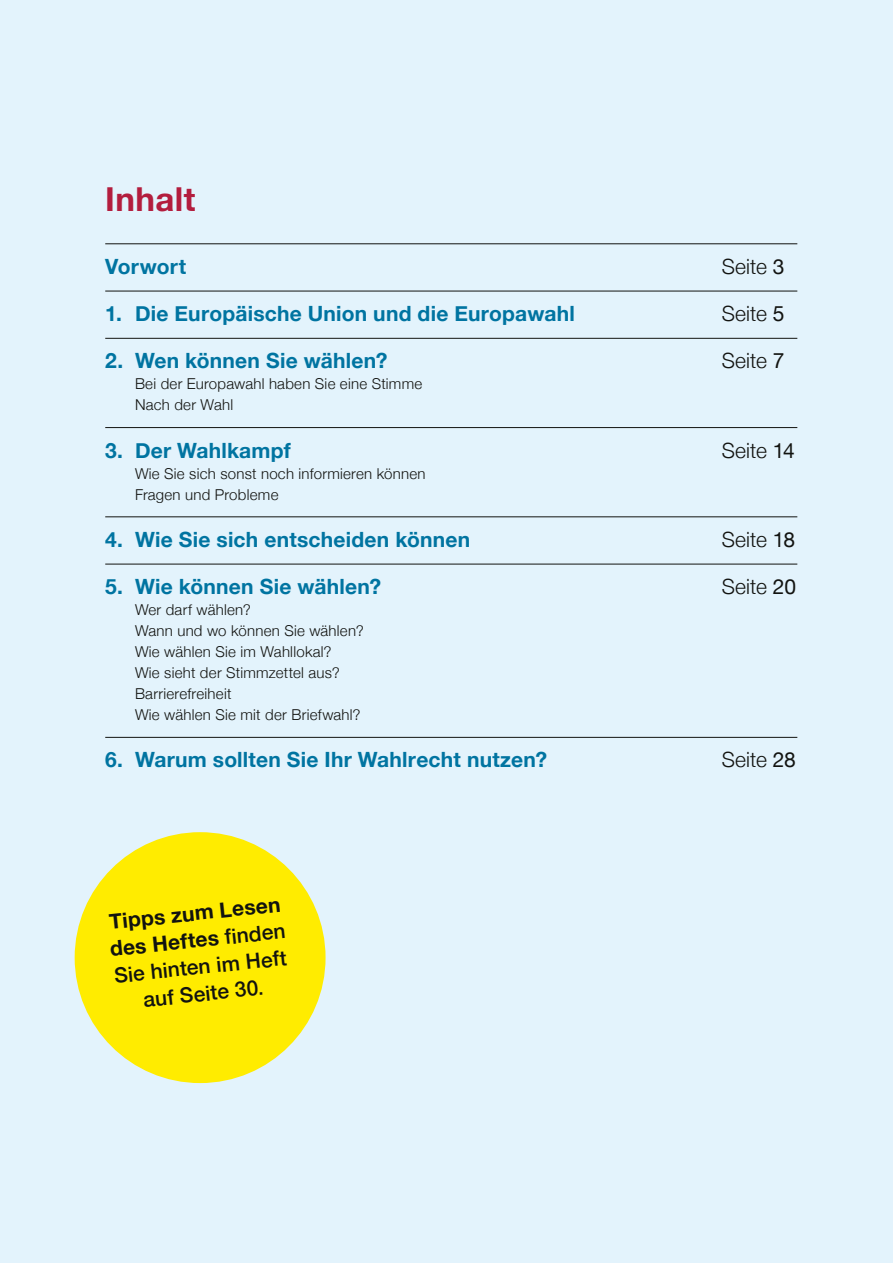
<style>
.page{position:relative;width:893px;height:1263px;background:#e3f3fc}
.page>*{position:absolute;margin:0;border:0;box-sizing:border-box;transform-origin:0 0}
.h3_headline{font:700 33px "Helvetica Neue";letter-spacing:.015em;color:#b31d3e}
.p_inhaltsverzeichnis_absatzlinie{font:700 21px "Helvetica Neue";letter-spacing:.01em;color:#0074a1}
.p_tipps_zum_lesen_des_heftes{font:500 21px/27px "Helvetica Neue";color:#121310;text-align:center}
.p_inhaltsverzeichnis_absatzlinie-2{font:300 21px "Helvetica Neue";letter-spacing:.005em;color:#121310}
.p_inhaltsverzeichnis_absatzlinie-3{font:300 15px/21px "Helvetica Neue";letter-spacing:.02em;color:#121310}
.s1{font-weight:400}
.s2{font-weight:700}
.s3{font-size:18px}
</style>
<div class="page">
<hr style="left:105px;top:244px;width:692px;height:1px;background:#121310">
<hr style="left:105px;top:291px;width:692px;height:1px;background:#121310">
<hr style="left:105px;top:338px;width:692px;height:1px;background:#121310">
<hr style="left:105px;top:427px;width:692px;height:1px;background:#121310">
<hr style="left:105px;top:517px;width:692px;height:1px;background:#121310">
<hr style="left:105px;top:564px;width:692px;height:1px;background:#121310">
<hr style="left:105px;top:737px;width:692px;height:1px;background:#121310">
<div style="left:75px;top:832px;width:251px;height:251px;background:#ffec00;border-radius:50%"></div>
<p class="h3_headline" style="left:105px;top:173px;width:92px">Inhalt</p>
<p class="p_inhaltsverzeichnis_absatzlinie" style="left:105px;top:250px;width:82px">Vorwort</p>
<p class="p_inhaltsverzeichnis_absatzlinie-2" style="left:722px;top:249px;width:64px">Seite <span class="s1">3</span></p>
<p class="p_inhaltsverzeichnis_absatzlinie" style="left:105px;top:297px;width:471px">1. Die Europäische Union und die Europawahl</p>
<p class="p_inhaltsverzeichnis_absatzlinie-2" style="left:722px;top:297px;width:64px">Seite <span class="s1">5</span></p>
<p class="p_inhaltsverzeichnis_absatzlinie" style="left:105px;top:344px;width:284px">2. Wen können Sie wählen?</p>
<p class="p_inhaltsverzeichnis_absatzlinie-2" style="left:722px;top:344px;width:64px">Seite <span class="s1">7</span></p>
<p class="p_inhaltsverzeichnis_absatzlinie-3" style="left:135px;top:372px;width:289px">Bei der Europawahl haben Sie eine Stimme<br>Nach der Wahl</p>
<p class="p_inhaltsverzeichnis_absatzlinie" style="left:105px;top:434px;width:187px">3. Der Wahlkampf</p>
<p class="p_inhaltsverzeichnis_absatzlinie-2" style="left:722px;top:433px;width:74px">Seite <span class="s1">14</span></p>
<p class="p_inhaltsverzeichnis_absatzlinie-3" style="left:135px;top:462px;width:292px">Wie Sie sich sonst noch informieren können<br>Fragen und Probleme</p>
<p class="p_inhaltsverzeichnis_absatzlinie" style="left:105px;top:523px;width:366px">4. Wie Sie sich entscheiden können</p>
<p class="p_inhaltsverzeichnis_absatzlinie-2" style="left:722px;top:522px;width:75px">Seite <span class="s1">18</span></p>
<p class="p_inhaltsverzeichnis_absatzlinie" style="left:105px;top:570px;width:277px">5. Wie können Sie wählen?</p>
<p class="p_inhaltsverzeichnis_absatzlinie-2" style="left:722px;top:570px;width:76px">Seite <span class="s1">20</span></p>
<p class="p_inhaltsverzeichnis_absatzlinie-3" style="left:135px;top:598px;width:230px">Wer darf wählen?<br>Wann und wo können Sie wählen?<br>Wie wählen Sie im Wahllokal?<br>Wie sieht der Stimmzettel aus?<br>Barrierefreiheit<br>Wie wählen Sie mit der Briefwahl?</p>
<p class="p_inhaltsverzeichnis_absatzlinie" style="left:105px;top:743px;width:443px">6. Warum sollten Sie Ihr Wahlrecht nutzen?</p>
<p class="p_inhaltsverzeichnis_absatzlinie-2" style="left:722px;top:743px;width:76px">Seite <span class="s1">28</span></p>
<p class="p_tipps_zum_lesen_des_heftes" style="left:106px;top:907px;width:178px;rotate:-6deg"><span class="s2">Tipps zum Lesen des Heftes</span> finden<br>Sie hinten im Heft auf Seite 30<span class="s3">.</span></p>
</div>
